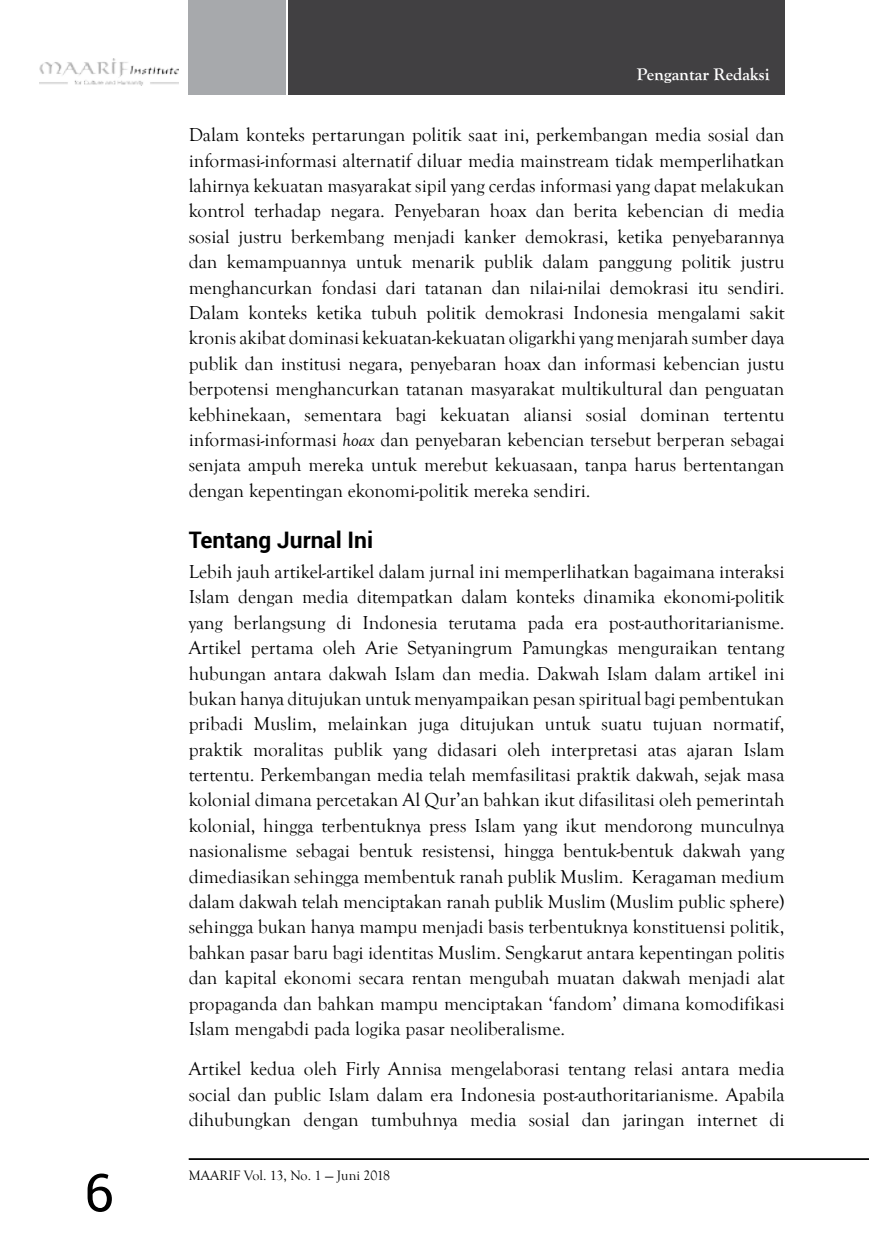
<style>
.page{position:relative;width:869px;height:1241px;background:#fff}
.page>*{position:absolute;margin:0;border:0;box-sizing:border-box;transform-origin:0 0}
.t1{font:52.5px "Roboto";color:#000}
.t2{font:700 22.75px "Roboto";color:#000}
.t3{font:19.25px/25.4px "Goudy Old Style T";color:#000;text-align:justify}
.t4{font:700 17.5px "Goudy Old Style T";color:#fff}
.t5{font:14px "Goudy Old Style T";color:#000}
.s1{font-style:italic}
</style>
<div class="page">
<div style="left:189px;top:0;width:97px;height:94px;background:#a7a9ac"></div>
<hr style="left:189px;top:1157px;width:679px;height:2px;background:#000">
<div style="left:288px;top:0;width:496px;height:94px;background:#414042"></div>
<img style="left:39px;top:58px;width:139px;height:27px">
<p class="t4" style="left:636px;top:64px;width:134px">Pengantar Redaksi</p>
<p class="t3" style="left:188px;top:123px;width:597px">Dalam konteks pertarungan politik saat ini, perkembangan media sosial dan informasi-informasi alternatif diluar media mainstream tidak memperlihatkan lahirnya kekuatan masyarakat sipil yang cerdas informasi yang dapat melakukan kontrol terhadap negara. Penyebaran hoax dan berita kebencian di media sosial justru berkembang menjadi kanker demokrasi, ketika penyebarannya dan kemampuannya untuk menarik publik dalam panggung politik justru menghancurkan fondasi dari tatanan dan nilai-nilai demokrasi itu sendiri.<br>Dalam konteks ketika tubuh politik demokrasi Indonesia mengalami sakit kronis akibat dominasi kekuatan-kekuatan oligarkhi yang menjarah sumber daya publik dan institusi negara, penyebaran hoax dan informasi kebencian justu berpotensi menghancurkan tatanan masyarakat multikultural dan penguatan kebhinekaan, sementara bagi kekuatan aliansi sosial dominan tertentu informasi-informasi <span class="s1">hoax</span> dan penyebaran kebencian tersebut berperan sebagai senjata ampuh mereka untuk merebut kekuasaan, tanpa harus bertentangan dengan kepentingan ekonomi-politik mereka sendiri.</p>
<p class="t2" style="left:189px;top:523px;width:186px">Tentang Jurnal Ini</p>
<p class="t3" style="left:189px;top:559px;width:597px">Lebih jauh artikel-artikel dalam jurnal ini memperlihatkan bagaimana interaksi Islam dengan media ditempatkan dalam konteks dinamika ekonomi-politik yang berlangsung di Indonesia terutama pada era post-authoritarianisme.<br>Artikel pertama oleh Arie Setyaningrum Pamungkas menguraikan tentang hubungan antara dakwah Islam dan media. Dakwah Islam dalam artikel ini bukan hanya ditujukan untuk menyampaikan pesan spiritual bagi pembentukan pribadi Muslim, melainkan juga ditujukan untuk suatu tujuan normatif, praktik moralitas publik yang didasari oleh interpretasi atas ajaran Islam tertentu. Perkembangan media telah memfasilitasi praktik dakwah, sejak masa kolonial dimana percetakan Al Qur’an bahkan ikut difasilitasi oleh pemerintah kolonial, hingga terbentuknya press Islam yang ikut mendorong munculnya nasionalisme sebagai bentuk resistensi, hingga bentuk-bentuk dakwah yang dimediasikan sehingga membentuk ranah publik Muslim. Keragaman medium dalam dakwah telah menciptakan ranah publik Muslim (Muslim public sphere) sehingga bukan hanya mampu menjadi basis terbentuknya konstituensi politik, bahkan pasar baru bagi identitas Muslim. Sengkarut antara kepentingan politis dan kapital ekonomi secara rentan mengubah muatan dakwah menjadi alat propaganda dan bahkan mampu menciptakan ‘fandom’ dimana komodifikasi Islam mengabdi pada logika pasar neoliberalisme.</p>
<p class="t3" style="left:189px;top:1056px;width:597px">Artikel kedua oleh Firly Annisa mengelaborasi tentang relasi antara media social dan public Islam dalam era Indonesia post-authoritarianisme. Apabila dihubungkan dengan tumbuhnya media sosial dan jaringan internet di</p>
<h1 class="t1" style="left:84px;top:1155px;width:31px">6</h1>
<p class="t5" style="left:189px;top:1167px;width:203px">MAARIF Vol. 13, No. 1 — Juni 2018</p>
</div>
